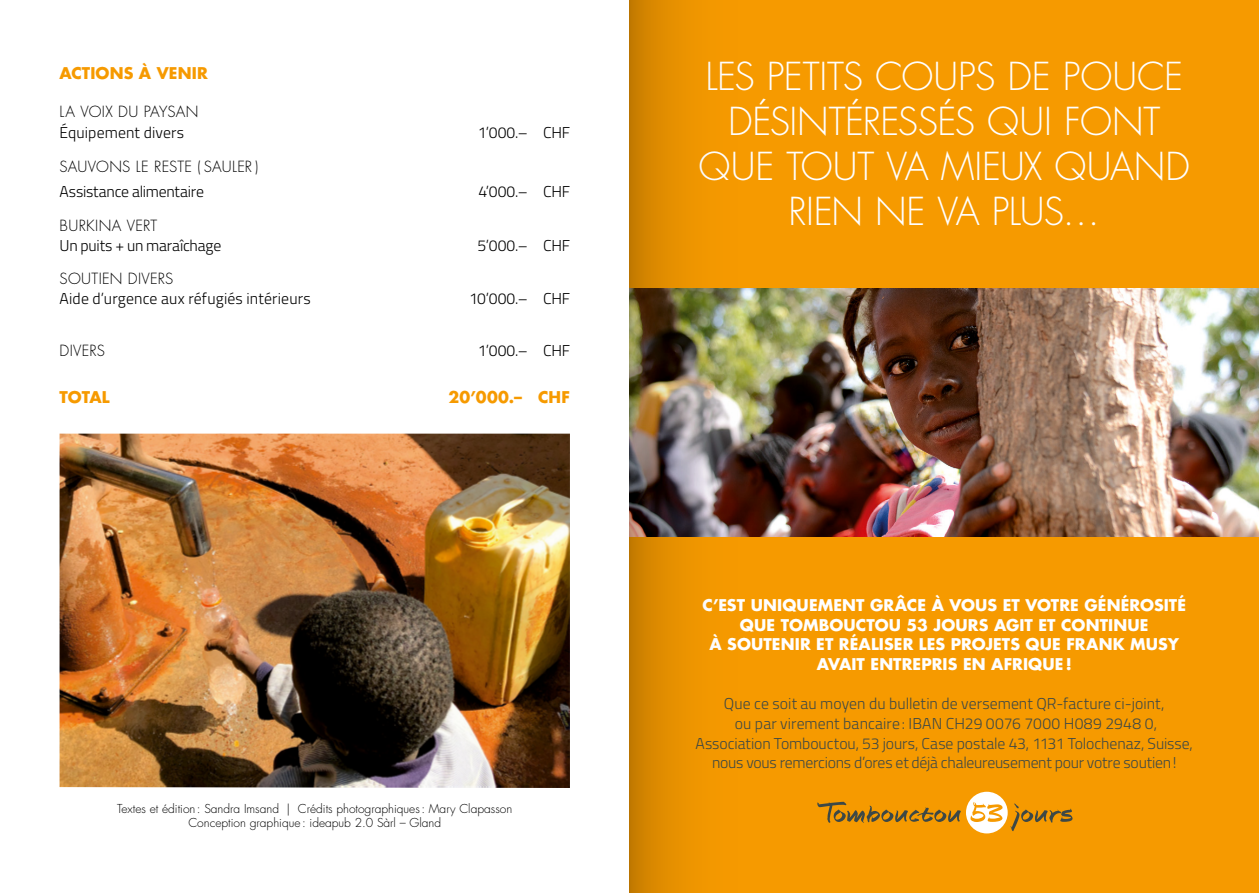
<style>
.page{position:relative;width:1259px;height:893px;background:#fff}
.page>*{position:absolute;margin:0;border:0;box-sizing:border-box;transform-origin:0 0}
.t1{font:300 37.5px/45px "Futura Std";letter-spacing:-.01em;color:#fff;text-align:center}
.t2{font:300 15.75px/19.6px "Titillium Web";letter-spacing:-.005em;color:#3d4846;text-align:center}
.t3{font:700 15.75px/19.6px "Futura Std";letter-spacing:.005em;color:#fff;text-align:center}
.t4{font:300 15.75px "Titillium Web";letter-spacing:.005em;color:#000}
.t5{font:300 15.75px "Titillium Web";letter-spacing:-.015em;color:#000}
.t6{font:700 15.75px "Futura Std";letter-spacing:.01em;color:#f69a00}
.t7{font:300 15px "Futura Std";letter-spacing:.02em;color:#000}
.t8{font:300 12px/14.4px "Futura Std";color:#000;text-align:center}
</style>
<div class="page">
<div style="left:629px;top:0;width:630px;height:893px;background:#f69a00"></div>
<img style="left:748px;top:289px;width:511px;height:248px">
<svg style="left:817px;top:802px;width:143px;height:21px"></svg>
<svg style="left:1010px;top:803px;width:62px;height:28px"></svg>
<div style="left:966px;top:792px;width:41px;height:41px;background:#fff;border-radius:50%"></div>
<svg style="left:970px;top:802px;width:32px;height:20px"></svg>
<img style="left:60px;top:434px;width:510px;height:354px">
<img style="left:629px;top:0;width:119px;height:893px">
<p class="t6" style="left:60px;top:63px;width:150px">ACTIONS À VENIR</p>
<p class="t7" style="left:60px;top:103px;width:140px">LA VOIX DU PAYSAN</p>
<p class="t4" style="left:60px;top:121px;width:126px">Équipement divers</p>
<p class="t4" style="left:478px;top:121px;width:93px">1’000.– CHF</p>
<p class="t7" style="left:60px;top:157px;width:200px">SAUVONS LE RESTE ( SAULER )</p>
<p class="t5" style="left:60px;top:180px;width:146px">Assistance alimentaire</p>
<p class="t4" style="left:478px;top:180px;width:93px">4’000.– CHF</p>
<p class="t7" style="left:60px;top:216px;width:99px">BURKINA VERT</p>
<p class="t5" style="left:60px;top:234px;width:163px">Un puits + un maraîchage</p>
<p class="t4" style="left:477px;top:234px;width:94px">5’000.– CHF</p>
<p class="t7" style="left:60px;top:270px;width:115px">SOUTIEN DIVERS</p>
<p class="t4" style="left:60px;top:287px;width:253px">Aide d’urgence aux réfugiés intérieurs</p>
<p class="t4" style="left:469px;top:287px;width:102px">10’000.– CHF</p>
<p class="t7" style="left:60px;top:341px;width:47px">DIVERS</p>
<p class="t4" style="left:478px;top:339px;width:93px">1’000.– CHF</p>
<p class="t6" style="left:60px;top:386px;width:52px">TOTAL</p>
<p class="t6" style="left:448px;top:386px;width:123px">20’000.– CHF</p>
<p class="t8" style="left:117px;top:802px;width:396px">Textes et édition : Sandra Imsand | Crédits photographiques: Mary Clapasson<br>Conception graphique: ideapub 2.0 Sàrl – Gland</p>
<h1 class="t1" style="left:698px;top:55px;width:493px">LES PETITS COUPS DE POUCE<br>DÉSINTÉRESSÉS QUI FONT<br>QUE TOUT VA MIEUX QUAND<br>RIEN NE VA PLUS…</h1>
<p class="t3" style="left:702px;top:595px;width:485px">C’EST UNIQUEMENT GRÂCE À VOUS ET VOTRE GÉNÉROSITÉ QUE TOMBOUCTOU 53 JOURS AGIT ET CONTINUE<br>À SOUTENIR ET RÉALISER LES PROJETS QUE FRANK MUSY AVAIT ENTREPRIS EN AFRIQUE!</p>
<p class="t2" style="left:695px;top:693px;width:499px">Que ce soit au moyen du bulletin de versement QR-facture ci-joint,<br>ou par virement bancaire: IBAN CH29 0076 7000 H089 2948 0, Association Tombouctou, 53 jours, Case postale 43, 1131 Tolochenaz, Suisse, nous vous remercions d’ores et déjà chaleureusement pour votre soutien!</p>
</div>
